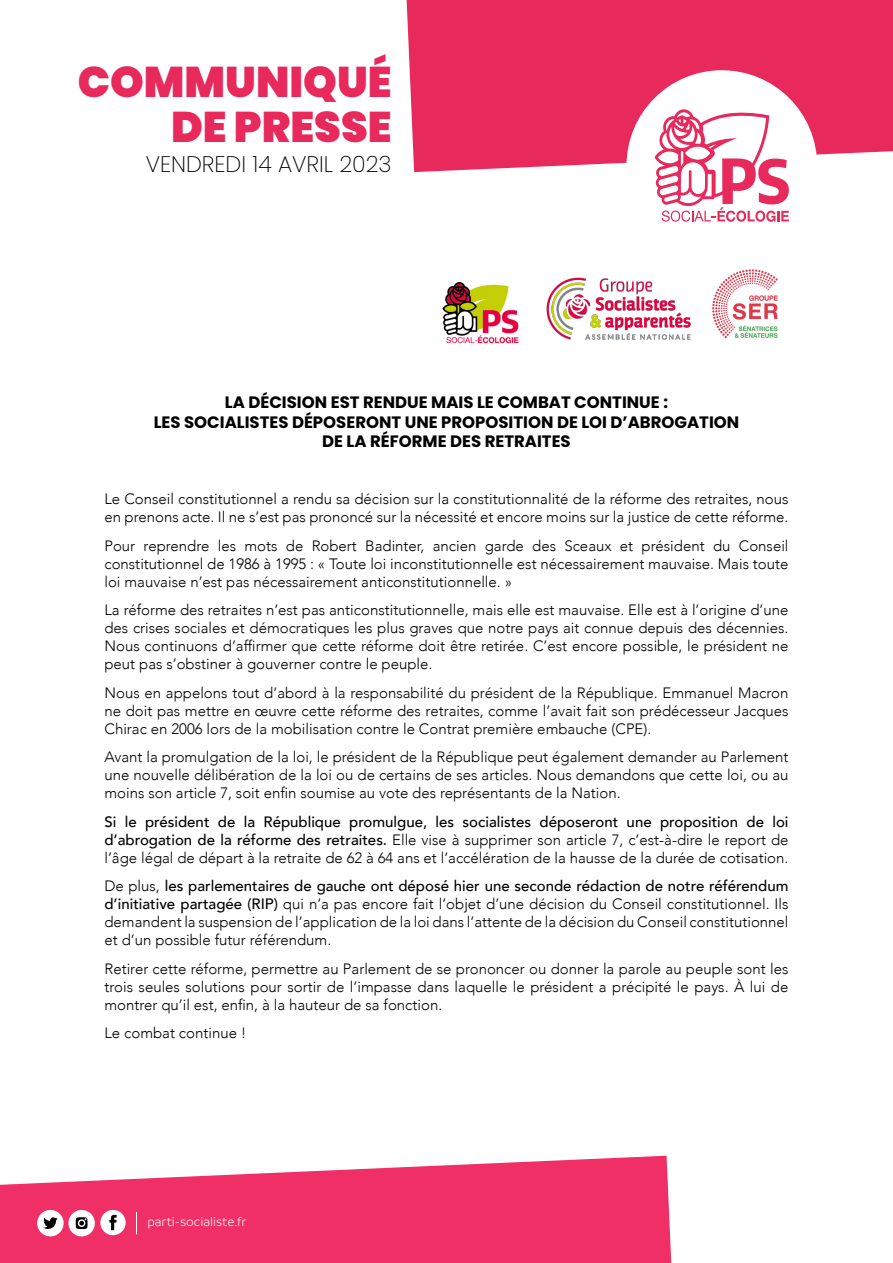
<style>
.page{position:relative;width:893px;height:1263px;background:#fff}
.page>*{position:absolute;margin:0;border:0;box-sizing:border-box;transform-origin:0 0}
.t1{font:900 42.9px "Poppins";color:#e7295c}
.t2{font:200 22.5px "Poppins";color:#000}
.t3{font:700 16.5px/19.8px "Poppins";color:#000;text-align:center}
.t4{font:300 15px/18px "Avenir";color:#000;text-align:justify}
.t5{font:300 13.5px "Branding";color:#fff}
.s1{font-weight:500}
</style>
<div class="page">
<svg style="left:0;top:1156px;width:671px;height:107px;background:#f14c7a"></svg>
<div style="left:407px;top:0;width:486px;height:172px;background:#e7295c"></div>
<div style="left:626px;top:70px;width:191px;height:191px;background:#fff;border-radius:50%"></div>
<svg style="left:655px;top:109px;width:134px;height:113px"></svg>
<svg style="left:37px;top:1209px;width:89px;height:27px"></svg>
<svg style="left:136px;top:1212px;width:1px;height:22px"></svg>
<img style="left:546px;top:277px;width:145px;height:63px">
<img style="left:712px;top:269px;width:66px;height:69px">
<img style="left:442px;top:282px;width:77px;height:62px">
<p class="t1" style="left:78px;top:57px;width:315px">COMMUNIQUÉ</p>
<p class="t1" style="left:171px;top:102px;width:222px">DE PRESSE</p>
<p class="t2" style="left:146px;top:151px;width:247px">VENDREDI 14 AVRIL 2023</p>
<p class="t3" style="left:154px;top:392px;width:587px">LA DÉCISION EST RENDUE MAIS LE COMBAT CONTINUE :<br>LES SOCIALISTES DÉPOSERONT UNE PROPOSITION DE LOI D’ABROGATION<br>DE LA RÉFORME DES RETRAITES</p>
<p class="t4" style="left:104px;top:490px;width:686px">Le Conseil constitutionnel a rendu sa décision sur la constitutionnalité de la réforme des retraites, nous en prenons acte. Il ne s’est pas prononcé sur la nécessité et encore moins sur la justice de cette réforme.</p>
<p class="t4" style="left:104px;top:537px;width:686px">Pour reprendre les mots de Robert Badinter, ancien garde des Sceaux et président du Conseil constitutionnel de 1986 à 1995 : « Toute loi inconstitutionnelle est nécessairement mauvaise. Mais toute loi mauvaise n’est pas nécessairement anticonstitutionnelle. »</p>
<p class="t4" style="left:104px;top:601px;width:686px">La réforme des retraites n’est pas anticonstitutionnelle, mais elle est mauvaise. Elle est à l’origine d’une des crises sociales et démocratiques les plus graves que notre pays ait connue depuis des décennies.<br>Nous continuons d’affirmer que cette réforme doit être retirée. C’est encore possible, le président ne peut pas s’obstiner à gouverner contre le peuple.</p>
<p class="t4" style="left:104px;top:684px;width:686px">Nous en appelons tout d’abord à la responsabilité du président de la République. Emmanuel Macron ne doit pas mettre en œuvre cette réforme des retraites, comme l’avait fait son prédécesseur Jacques Chirac en 2006 lors de la mobilisation contre le Contrat première embauche (CPE).</p>
<p class="t4" style="left:104px;top:748px;width:686px">Avant la promulgation de la loi, le président de la République peut également demander au Parlement une nouvelle délibération de la loi ou de certains de ses articles. Nous demandons que cette loi, ou au moins son article 7, soit enfin soumise au vote des représentants de la Nation.</p>
<p class="t4" style="left:104px;top:813px;width:686px"><span class="s1">Si le président de la République promulgue, les socialistes déposeront une proposition de loi d’abrogation de la réforme des retraites.</span> Elle vise à supprimer son article 7, c’est-à-dire le report de l’âge légal de départ à la retraite de 62 à 64 ans et l’accélération de la hausse de la durée de cotisation.</p>
<p class="t4" style="left:104px;top:877px;width:686px">De plus, <span class="s1">les parlementaires de gauche ont déposé hier une seconde rédaction de notre référendum d’initiative partagée (RIP)</span> qui n’a pas encore fait l’objet d’une décision du Conseil constitutionnel. Ils demandent la suspension de l’application de la loi dans l’attente de la décision du Conseil constitutionnel et d’un possible futur référendum.</p>
<p class="t4" style="left:104px;top:960px;width:685px">Retirer cette réforme, permettre au Parlement de se prononcer ou donner la parole au peuple sont les trois seules solutions pour sortir de l’impasse dans laquelle le président a précipité le pays. À lui de montrer qu’il est, enfin, à la hauteur de sa fonction.</p>
<p class="t4" style="left:104px;top:1024px;width:144px">Le combat continue !</p>
<p class="t5" style="left:147px;top:1215px;width:101px">parti-socialiste.fr</p>
</div>
